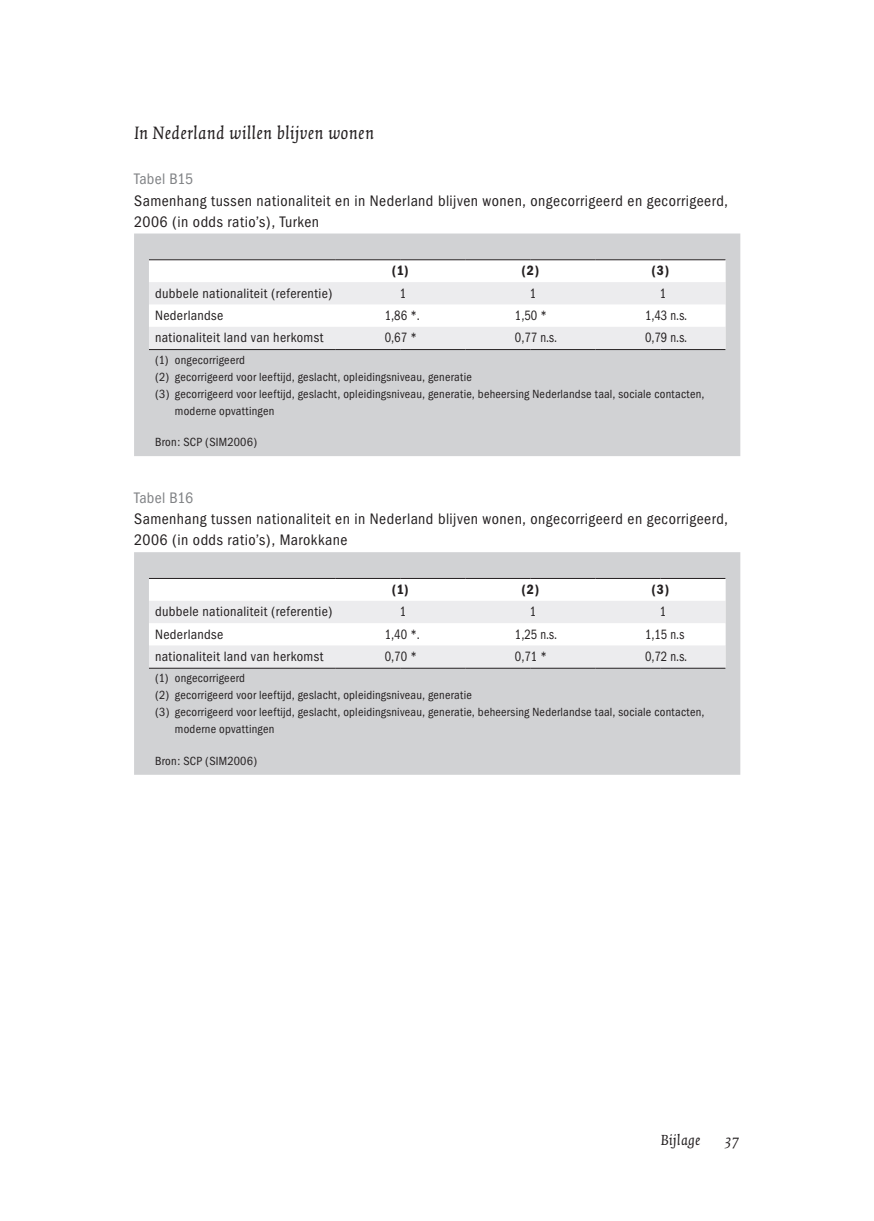
<style>
.page{position:relative;width:874px;height:1221px;background:#fff}
.page>*{position:absolute;margin:0;border:0;box-sizing:border-box;transform-origin:0 0}
.t1{font:italic 19.25px "Quadraat";letter-spacing:.015em;color:#231f20}
.t2{font:condensed 15.75px/21px "Franklin Gothic";letter-spacing:.03em;color:#231f20}
.t3{font:condensed 15.75px "Franklin Gothic";color:#808285}
.t4{font:italic 15.75px "Quadraat";color:#231f20}
.t5{font:condensed 14px "Franklin Gothic";letter-spacing:.025em;color:#231f20}
.t6{font:condensed 14px "Franklin Gothic";letter-spacing:.025em;color:#231f20;scale:.9 1}
.t7{font:600 condensed 14px "Franklin Gothic";color:#231f20}
.t8{font:condensed 12.25px "Franklin Gothic";letter-spacing:.02em;color:#231f20}
</style>
<div class="page">
<div style="left:134px;top:233px;width:606px;height:223px;background:#d1d2d4"></div>
<svg style="left:149px;top:260px;width:576px;height:89px"></svg>
<hr style="left:149px;top:349px;width:186px;height:1px;background:#231f20">
<hr style="left:335px;top:349px;width:65px;height:1px;background:#231f20">
<hr style="left:400px;top:349px;width:65px;height:1px;background:#231f20">
<hr style="left:465px;top:349px;width:65px;height:1px;background:#231f20">
<hr style="left:530px;top:349px;width:65px;height:1px;background:#231f20">
<hr style="left:595px;top:349px;width:65px;height:1px;background:#231f20">
<hr style="left:660px;top:349px;width:65px;height:1px;background:#231f20">
<hr style="left:149px;top:259px;width:186px;height:1px;background:#231f20">
<hr style="left:335px;top:259px;width:65px;height:1px;background:#231f20">
<hr style="left:400px;top:259px;width:65px;height:1px;background:#231f20">
<hr style="left:465px;top:259px;width:65px;height:1px;background:#231f20">
<hr style="left:530px;top:259px;width:65px;height:1px;background:#231f20">
<hr style="left:595px;top:259px;width:65px;height:1px;background:#231f20">
<hr style="left:660px;top:259px;width:65px;height:1px;background:#231f20">
<div style="left:134px;top:552px;width:606px;height:222px;background:#d1d2d4"></div>
<svg style="left:149px;top:579px;width:576px;height:88px"></svg>
<hr style="left:149px;top:667px;width:186px;height:1px;background:#231f20">
<hr style="left:335px;top:667px;width:65px;height:1px;background:#231f20">
<hr style="left:400px;top:667px;width:65px;height:1px;background:#231f20">
<hr style="left:465px;top:667px;width:65px;height:1px;background:#231f20">
<hr style="left:530px;top:667px;width:65px;height:1px;background:#231f20">
<hr style="left:595px;top:667px;width:65px;height:1px;background:#231f20">
<hr style="left:660px;top:667px;width:65px;height:1px;background:#231f20">
<hr style="left:149px;top:578px;width:186px;height:1px;background:#231f20">
<hr style="left:335px;top:578px;width:65px;height:1px;background:#231f20">
<hr style="left:400px;top:578px;width:65px;height:1px;background:#231f20">
<hr style="left:465px;top:578px;width:65px;height:1px;background:#231f20">
<hr style="left:530px;top:578px;width:65px;height:1px;background:#231f20">
<hr style="left:595px;top:578px;width:65px;height:1px;background:#231f20">
<hr style="left:660px;top:578px;width:65px;height:1px;background:#231f20">
<h1 class="t1" style="left:134px;top:123px;width:241px">In Nederland willen blijven wonen</h1>
<p class="t3" style="left:134px;top:170px;width:61px">Tabel B15</p>
<p class="t2" style="left:134px;top:190px;width:595px">Samenhang tussen nationaliteit en in Nederland blijven wonen, ongecorrigeerd en gecorrigeerd,<br>2006 (in odds ratio’s), Turken</p>
<p class="t7" style="left:391px;top:262px;width:18px">(1)</p>
<p class="t7" style="left:521px;top:262px;width:19px">(2)</p>
<p class="t7" style="left:651px;top:262px;width:19px">(3)</p>
<p class="t5" style="left:155px;top:285px;width:179px">dubbele nationaliteit (referentie)</p>
<p class="t6" style="left:399px;top:285px;width:9px">1</p>
<p class="t6" style="left:529px;top:285px;width:9px">1</p>
<p class="t6" style="left:659px;top:285px;width:9px">1</p>
<p class="t5" style="left:155px;top:307px;width:70px">Nederlandse</p>
<p class="t6" style="left:384px;top:307px;width:40px">1,86 *.</p>
<p class="t6" style="left:514px;top:307px;width:37px">1,50 *</p>
<p class="t6" style="left:644px;top:307px;width:48px">1,43 n.s.</p>
<p class="t5" style="left:155px;top:330px;width:170px">nationaliteit land van herkomst</p>
<p class="t6" style="left:384px;top:330px;width:37px">0,67 *</p>
<p class="t6" style="left:514px;top:330px;width:48px">0,77 n.s.</p>
<p class="t6" style="left:644px;top:330px;width:48px">0,79 n.s.</p>
<p class="t8" style="left:155px;top:353px;width:91px">(1) ongecorrigeerd</p>
<p class="t8" style="left:155px;top:370px;width:318px">(2) gecorrigeerd voor leeftijd, geslacht, opleidingsniveau, generatie</p>
<p class="t8" style="left:155px;top:387px;width:550px">(3) gecorrigeerd voor leeftijd, geslacht, opleidingsniveau, generatie, beheersing Nederlandse taal, sociale contacten,</p>
<p class="t8" style="left:175px;top:404px;width:101px">moderne opvattingen</p>
<p class="t8" style="left:155px;top:435px;width:103px">Bron: SCP (SIM2006)</p>
<p class="t3" style="left:134px;top:489px;width:60px">Tabel B16</p>
<p class="t2" style="left:134px;top:508px;width:595px">Samenhang tussen nationaliteit en in Nederland blijven wonen, ongecorrigeerd en gecorrigeerd,<br>2006 (in odds ratio’s), Marokkane</p>
<p class="t7" style="left:391px;top:581px;width:18px">(1)</p>
<p class="t7" style="left:521px;top:581px;width:19px">(2)</p>
<p class="t7" style="left:651px;top:581px;width:19px">(3)</p>
<p class="t5" style="left:155px;top:603px;width:179px">dubbele nationaliteit (referentie)</p>
<p class="t6" style="left:399px;top:603px;width:9px">1</p>
<p class="t6" style="left:529px;top:603px;width:9px">1</p>
<p class="t6" style="left:659px;top:603px;width:9px">1</p>
<p class="t5" style="left:155px;top:626px;width:70px">Nederlandse</p>
<p class="t6" style="left:384px;top:626px;width:40px">1,40 *.</p>
<p class="t6" style="left:514px;top:626px;width:48px">1,25 n.s.</p>
<p class="t6" style="left:644px;top:626px;width:45px">1,15 n.s</p>
<p class="t5" style="left:155px;top:648px;width:170px">nationaliteit land van herkomst</p>
<p class="t6" style="left:384px;top:648px;width:37px">0,70 *</p>
<p class="t6" style="left:514px;top:648px;width:37px">0,71 *</p>
<p class="t6" style="left:644px;top:648px;width:48px">0,72 n.s.</p>
<p class="t8" style="left:155px;top:671px;width:91px">(1) ongecorrigeerd</p>
<p class="t8" style="left:155px;top:688px;width:318px">(2) gecorrigeerd voor leeftijd, geslacht, opleidingsniveau, generatie</p>
<p class="t8" style="left:155px;top:705px;width:550px">(3) gecorrigeerd voor leeftijd, geslacht, opleidingsniveau, generatie, beheersing Nederlandse taal, sociale contacten,</p>
<p class="t8" style="left:175px;top:722px;width:101px">moderne opvattingen</p>
<p class="t8" style="left:155px;top:754px;width:103px">Bron: SCP (SIM2006)</p>
<p class="t4" style="left:660px;top:1131px;width:41px">Bijlage</p>
<p class="t4" style="left:723px;top:1131px;width:17px">37</p>
</div>
